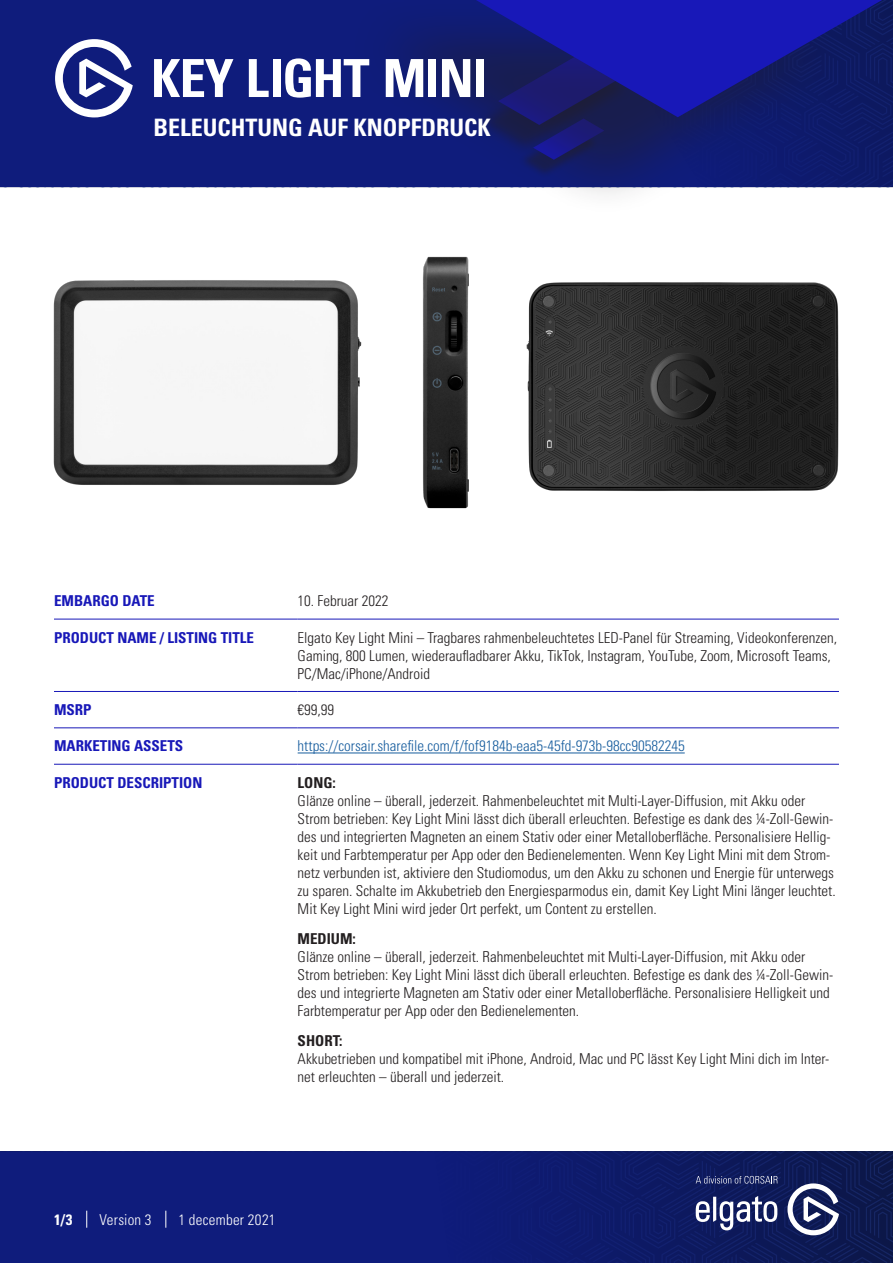
<style>
.page{position:relative;width:893px;height:1263px;background:#fff}
.page>*{position:absolute;margin:0;border:0;box-sizing:border-box;transform-origin:0 0}
.t1{font:700 condensed 24px "Univers LT Std";color:#fff}
.Copy{font:300 condensed 15px/18px "Univers LT Std";color:#231f20}
.Headline_Tabelle{font:700 condensed 15px "Univers LT Std";color:#1818b8}
.Copy-2{font:300 condensed 15px "Univers LT Std";color:#175d9e}
.Headline_Tabelle-2{font:300 condensed 15px "Univers LT Std";letter-spacing:.015em;color:#fff}
.Headline{font:700 condensed 15px "Univers LT Std";color:#231f20}
.Headline_Tabelle-3{font:700 condensed 15px "Univers LT Std";color:#fff}
</style>
<div class="page">
<svg style="left:0;top:1151px;width:893px;height:112px;background:#0e1b71"></svg>
<svg style="left:696px;top:1176px;width:81px;height:7px"></svg>
<svg style="left:787px;top:1183px;width:52px;height:52px"></svg>
<svg style="left:696px;top:1196px;width:81px;height:34px"></svg>
<div style="left:0;top:0;width:893px;height:187px;background:#0f1c7c"></div>
<div style="left:345px;top:0;width:525px;height:218px;background:#231f20;opacity:.5"></div>
<svg style="left:454px;top:0;width:439px;height:117px;background:#15198a"></svg>
<hr style="left:54px;top:619px;width:244px;height:1px;background:#1818b8">
<hr style="left:298px;top:619px;width:541px;height:1px;background:#1818b8">
<hr style="left:54px;top:691px;width:244px;height:1px;background:#1818b8">
<hr style="left:298px;top:691px;width:541px;height:1px;background:#1818b8">
<hr style="left:54px;top:727px;width:244px;height:1px;background:#1818b8">
<hr style="left:298px;top:727px;width:541px;height:1px;background:#1818b8">
<hr style="left:54px;top:764px;width:244px;height:1px;background:#1818b8">
<hr style="left:298px;top:764px;width:541px;height:1px;background:#1818b8">
<hr style="left:298px;top:752px;width:387px;height:1px;background:#175d9e">
<img style="left:53px;top:280px;width:309px;height:205px">
<img style="left:526px;top:282px;width:313px;height:209px">
<img style="left:423px;top:256px;width:46px;height:253px">
<svg style="left:86px;top:1211px;width:1px;height:17px"></svg>
<svg style="left:166px;top:1211px;width:1px;height:17px"></svg>
<svg style="left:55px;top:39px;width:78px;height:78px"></svg>
<svg style="left:154px;top:59px;width:79px;height:38px"></svg>
<svg style="left:249px;top:59px;width:20px;height:38px"></svg>
<div style="left:273px;top:59px;width:8px;height:38px;background:#fff"></div>
<svg style="left:285px;top:58px;width:84px;height:40px"></svg>
<svg style="left:386px;top:59px;width:37px;height:38px"></svg>
<div style="left:428px;top:59px;width:8px;height:38px;background:#fff"></div>
<svg style="left:442px;top:59px;width:28px;height:38px"></svg>
<div style="left:476px;top:59px;width:8px;height:38px;background:#fff"></div>
<p class="t1" style="left:153px;top:112px;width:339px">BELEUCHTUNG AUF KNOPFDRUCK</p>
<p class="Headline_Tabelle" style="left:54px;top:592px;width:102px">EMBARGO DATE</p>
<p class="Copy" style="left:298px;top:592px;width:92px">10. Februar 2022</p>
<p class="Headline_Tabelle" style="left:54px;top:628px;width:202px">PRODUCT NAME / LISTING TITLE</p>
<p class="Copy" style="left:298px;top:628px;width:541px">Elgato Key Light Mini – Tragbares rahmenbeleuchtetes LED-Panel für Streaming, Videokonferenzen,<br>Gaming, 800 Lumen, wiederaufladbarer Akku, TikTok, Instagram, YouTube, Zoom, Microsoft Teams,<br>PC/Mac/iPhone/Android</p>
<p class="Headline_Tabelle" style="left:54px;top:700px;width:39px">MSRP</p>
<p class="Copy" style="left:298px;top:701px;width:38px">€99,99</p>
<p class="Headline_Tabelle" style="left:54px;top:737px;width:131px">MARKETING ASSETS</p>
<p class="Copy-2" style="left:298px;top:737px;width:389px">https://corsair.sharefile.com/f/fof9184b-eaa5-45fd-973b-98cc90582245</p>
<p class="Headline_Tabelle" style="left:54px;top:773px;width:150px">PRODUCT DESCRIPTION</p>
<p class="Headline" style="left:298px;top:774px;width:40px">LONG:</p>
<p class="Copy" style="left:298px;top:792px;width:540px">Glänze online – überall, jederzeit. Rahmenbeleuchtet mit Multi-Layer-Diffusion, mit Akku oder Strom betrieben: Key Light Mini lässt dich überall erleuchten. Befestige es dank des ¼-Zoll-Gewin&shy;des und integrierten Magneten an einem Stativ oder einer Metalloberfläche. Personalisiere Hellig&shy;keit und Farbtemperatur per App oder den Bedienelementen. Wenn Key Light Mini mit dem Strom&shy;netz verbunden ist, aktiviere den Studiomodus, um den Akku zu schonen und Energie für unterwegs zu sparen. Schalte im Akkubetrieb den Energiesparmodus ein, damit Key Light Mini länger leuchtet.<br>Mit Key Light Mini wird jeder Ort perfekt, um Content zu erstellen.</p>
<p class="Headline" style="left:298px;top:930px;width:60px">MEDIUM:</p>
<p class="Copy" style="left:298px;top:948px;width:537px">Glänze online – überall, jederzeit. Rahmenbeleuchtet mit Multi-Layer-Diffusion, mit Akku oder Strom betrieben: Key Light Mini lässt dich überall erleuchten. Befestige es dank des ¼-Zoll-Gewin&shy;des und integrierte Magneten am Stativ oder einer Metalloberfläche. Personalisiere Helligkeit und Farbtemperatur per App oder den Bedienelementen.</p>
<p class="Headline" style="left:298px;top:1032px;width:46px">SHORT:</p>
<p class="Copy" style="left:298px;top:1050px;width:533px">Akkubetrieben und kompatibel mit iPhone, Android, Mac und PC lässt Key Light Mini dich im Inter&shy;net erleuchten – überall und jederzeit.</p>
<p class="Headline_Tabelle-3" style="left:54px;top:1210px;width:20px">1/3</p>
<p class="Headline_Tabelle-2" style="left:99px;top:1210px;width:54px">Version 3</p>
<p class="Headline_Tabelle-2" style="left:179px;top:1210px;width:98px">1 december 2021</p>
</div>
